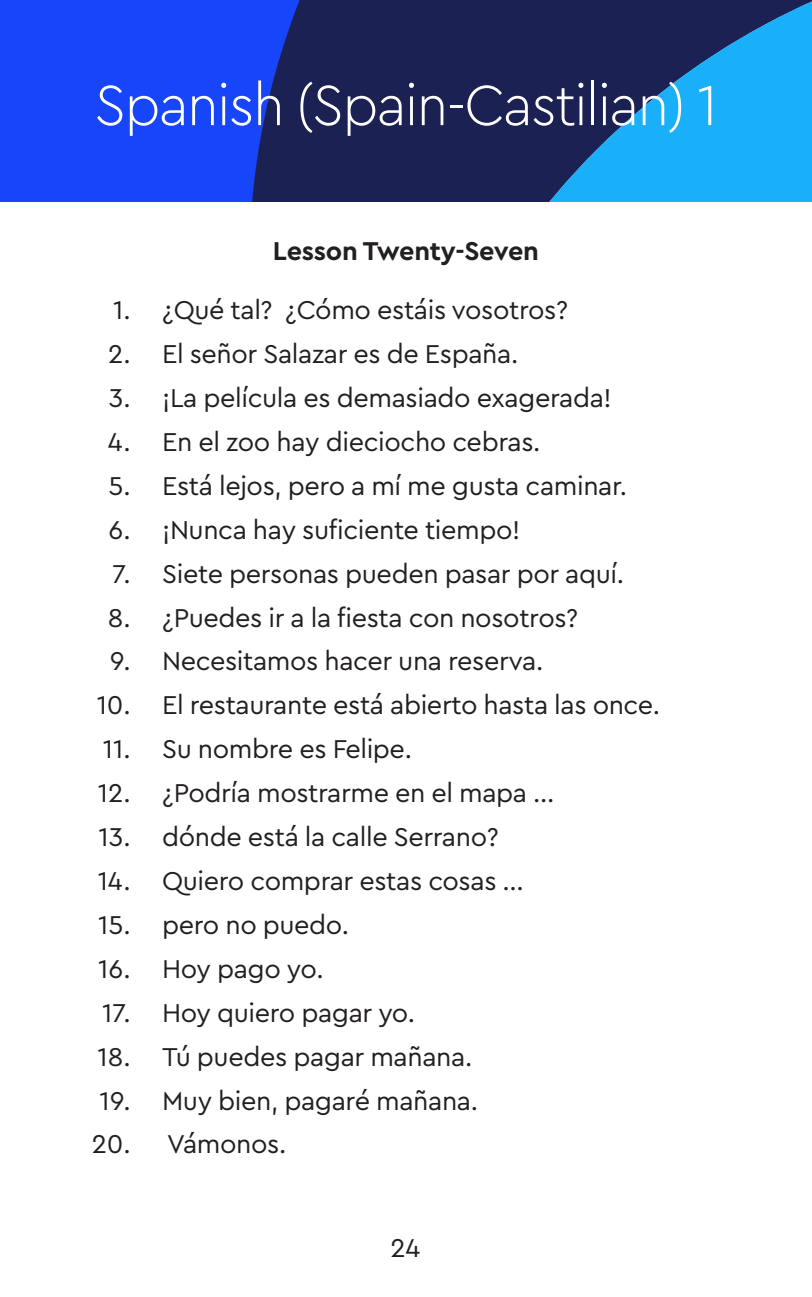
<style>
.page{position:relative;width:812px;height:1297px;background:#fff}
.page>*{position:absolute;margin:0;border:0;box-sizing:border-box;transform-origin:0 0}
.t1{font:300 59.62px "Cera PRO";letter-spacing:-.03em;color:#fff;scale:.96 1}
.List_Paragraph{font:27px/43.9px "Cera PRO";letter-spacing:-.015em;color:#231f20;text-align:right}
.t2{font:700 27px "Cera PRO";letter-spacing:-.01em;color:#231f20}
</style>
<div class="page">
<div style="left:0;top:0;width:207px;height:201px;background:#1745fa"></div>
<svg style="left:207px;top:0;width:84px;height:201px;background:#183cd3"></svg>
<svg style="left:291px;top:0;width:493px;height:201px;background:#1b447d"></svg>
<div style="left:784px;top:0;width:27px;height:201px;background:#19aff9"></div>
<h1 class="t1" style="left:94px;top:65px;width:650px">Spanish (Spain-Castilian) 1</h1>
<p class="List_Paragraph" style="left:92px;top:287px;width:40px">1.<br>2.<br>3.<br>4.<br>5.<br>6.<br>7.<br>8.<br>9.<br>10.<br>11.<br>12.<br>13.<br>14.<br>15.<br>16.<br>17.<br>18.<br>19.<br>20.</p>
<p class="t2" style="left:273px;top:232px;width:267px">Lesson Twenty-Seven</p>
<p class="List_Paragraph" style="left:162px;top:287px;width:407px">¿Qué tal? ¿Cómo estáis vosotros?</p>
<p class="List_Paragraph" style="left:162px;top:331px;width:357px">El señor Salazar es de España.</p>
<p class="List_Paragraph" style="left:162px;top:374px;width:451px">¡La película es demasiado exagerada!</p>
<p class="List_Paragraph" style="left:162px;top:418px;width:379px">En el zoo hay dieciocho cebras.</p>
<p class="List_Paragraph" style="left:162px;top:462px;width:466px">Está lejos, pero a mí me gusta caminar.</p>
<p class="List_Paragraph" style="left:162px;top:506px;width:359px">¡Nunca hay suficiente tiempo!</p>
<p class="List_Paragraph" style="left:162px;top:550px;width:463px">Siete personas pueden pasar por aquí.</p>
<p class="List_Paragraph" style="left:162px;top:594px;width:417px">¿Puedes ir a la fiesta con nosotros?</p>
<p class="List_Paragraph" style="left:162px;top:638px;width:382px">Necesitamos hacer una reserva.</p>
<p class="List_Paragraph" style="left:162px;top:682px;width:499px">El restaurante está abierto hasta las once.</p>
<p class="List_Paragraph" style="left:162px;top:725px;width:251px">Su nombre es Felipe.</p>
<p class="List_Paragraph" style="left:162px;top:769px;width:393px">¿Podría mostrarme en el mapa ...</p>
<p class="List_Paragraph" style="left:162px;top:813px;width:338px">dónde está la calle Serrano?</p>
<p class="List_Paragraph" style="left:162px;top:857px;width:363px">Quiero comprar estas cosas ...</p>
<p class="List_Paragraph" style="left:162px;top:901px;width:188px">pero no puedo.</p>
<p class="List_Paragraph" style="left:162px;top:945px;width:163px">Hoy pago yo.</p>
<p class="List_Paragraph" style="left:162px;top:989px;width:254px">Hoy quiero pagar yo.</p>
<p class="List_Paragraph" style="left:162px;top:1033px;width:311px">Tú puedes pagar mañana.</p>
<p class="List_Paragraph" style="left:162px;top:1076px;width:317px">Muy bien, pagaré mañana.</p>
<p class="List_Paragraph" style="left:167px;top:1120px;width:120px">Vámonos.</p>
<p class="List_Paragraph" style="left:390px;top:1224px;width:31px">24</p>
</div>
